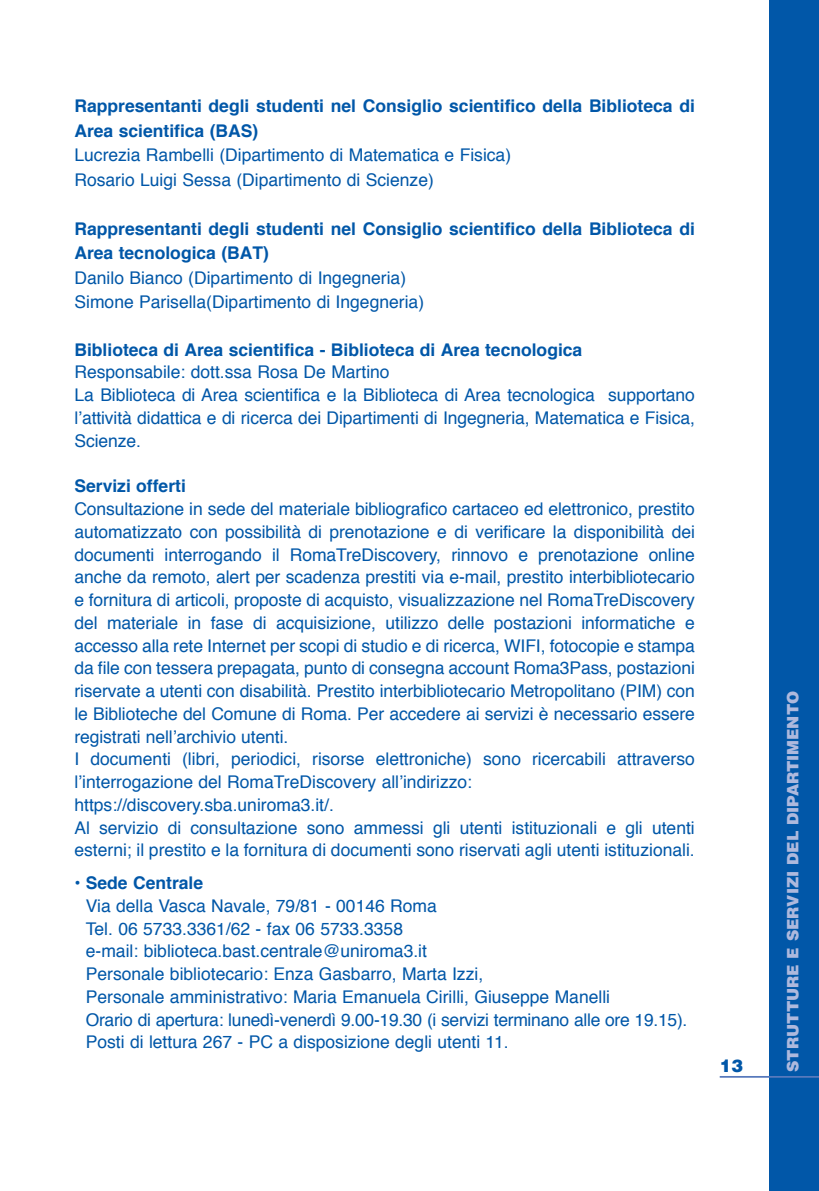
<style>
.page{position:relative;width:819px;height:1191px;background:#fff}
.page>*{position:absolute;margin:0;border:0;box-sizing:border-box;transform-origin:0 0}
.t1{font:17.5px/22.8px "Helvetica";letter-spacing:-.005em;color:#0157a8}
.t2{font:700 17.5px/24.5px "Helvetica";color:#0157a8}
.t3{font:900 17.5px "Helvetica";color:#0157a8}
.t4{font:900 15.75px "Helvetica";color:#aeb9dd}
.s1{font-weight:700}
</style>
<div class="page">
<div style="left:769px;top:0;width:50px;height:1191px;background:#0157a8"></div>
<hr style="left:719px;top:1076px;width:100px;height:1px;background:#5779bc">
<p class="t2" style="left:74px;top:95px;width:622px">Rappresentanti degli studenti nel Consiglio scientifico della Biblioteca di<br>Area scientifica (BAS)</p>
<p class="t1" style="left:74px;top:144px;width:438px;line-height:24.5px">Lucrezia rambelli (Dipartimento di matematica e Fisica) rosario Luigi Sessa (Dipartimento di Scienze)</p>
<p class="t2" style="left:74px;top:218px;width:622px">Rappresentanti degli studenti nel Consiglio scientifico della Biblioteca di<br>Area tecnologica (BAT)</p>
<p class="t1" style="left:74px;top:267px;width:351px;line-height:24.5px">Danilo Bianco (Dipartimento di ingegneria)<br>Simone parisella(Dipartimento di ingegneria)</p>
<p class="t2" style="left:74px;top:339px;width:509px">Biblioteca di Area scientifica - Biblioteca di Area tecnologica</p>
<p class="t1" style="left:74px;top:362px;width:622px">responsabile: dott.ssa rosa De martino<br>La Biblioteca di area scientifica e la Biblioteca di area tecnologica supportano l’attività didattica e di ricerca dei Dipartimenti di ingegneria, matematica e Fisica, Scienze.</p>
<p class="t2" style="left:74px;top:475px;width:113px">Servizi offerti</p>
<p class="t1" style="left:74px;top:499px;width:622px">Consultazione in sede del materiale bibliografico cartaceo ed elettronico, prestito automatizzato con possibilità di prenotazione e di verificare la disponibilità dei documenti interrogando il romatreDiscovery, rinnovo e prenotazione online anche da remoto, alert per scadenza prestiti via e-mail, prestito interbibliotecario e fornitura di articoli, proposte di acquisto, visualizzazione nel romatreDiscovery del materiale in fase di acquisizione, utilizzo delle postazioni informatiche e accesso alla rete internet per scopi di studio e di ricerca, WiFi, fotocopie e stampa da file con tessera prepagata, punto di consegna account roma3pass, postazioni riservate a utenti con disabilità. prestito interbibliotecario metropolitano (pim) con le Biblioteche del Comune di roma. per accedere ai servizi è necessario essere registrati nell’archivio utenti.<br>i documenti (libri, periodici, risorse elettroniche) sono ricercabili attraverso l’interrogazione del romatreDiscovery all’indirizzo: https://discovery.sba.uniroma3.it/.<br>al servizio di consultazione sono ammessi gli utenti istituzionali e gli utenti esterni; il prestito e la fornitura di documenti sono riservati agli utenti istituzionali.</p>
<p class="t1" style="left:86px;top:873px;width:603px;text-indent:-11px">• <span class="s1">Sede Centrale<br></span>Via della Vasca navale, 79/81 - 00146 roma<br>tel. 06 5733.3361/62 - fax 06 5733.3358<br>e-mail: biblioteca.bast.centrale@uniroma3.it<br>personale bibliotecario: enza Gasbarro, marta izzi,<br>personale amministrativo: maria emanuela Cirilli, Giuseppe manelli<br>orario di apertura: lunedì-venerdì 9.00-19.30 (i servizi terminano alle ore 19.15). posti di lettura 267 - pC a disposizione degli utenti 11.</p>
<p class="t3" style="left:719px;top:1055px;width:25px">13</p>
<p class="t4" style="left:783px;top:1071px;width:382px;rotate:-90deg">STRUTTURE E SERVIZI DEL DIPARTIMENTO</p>
</div>
